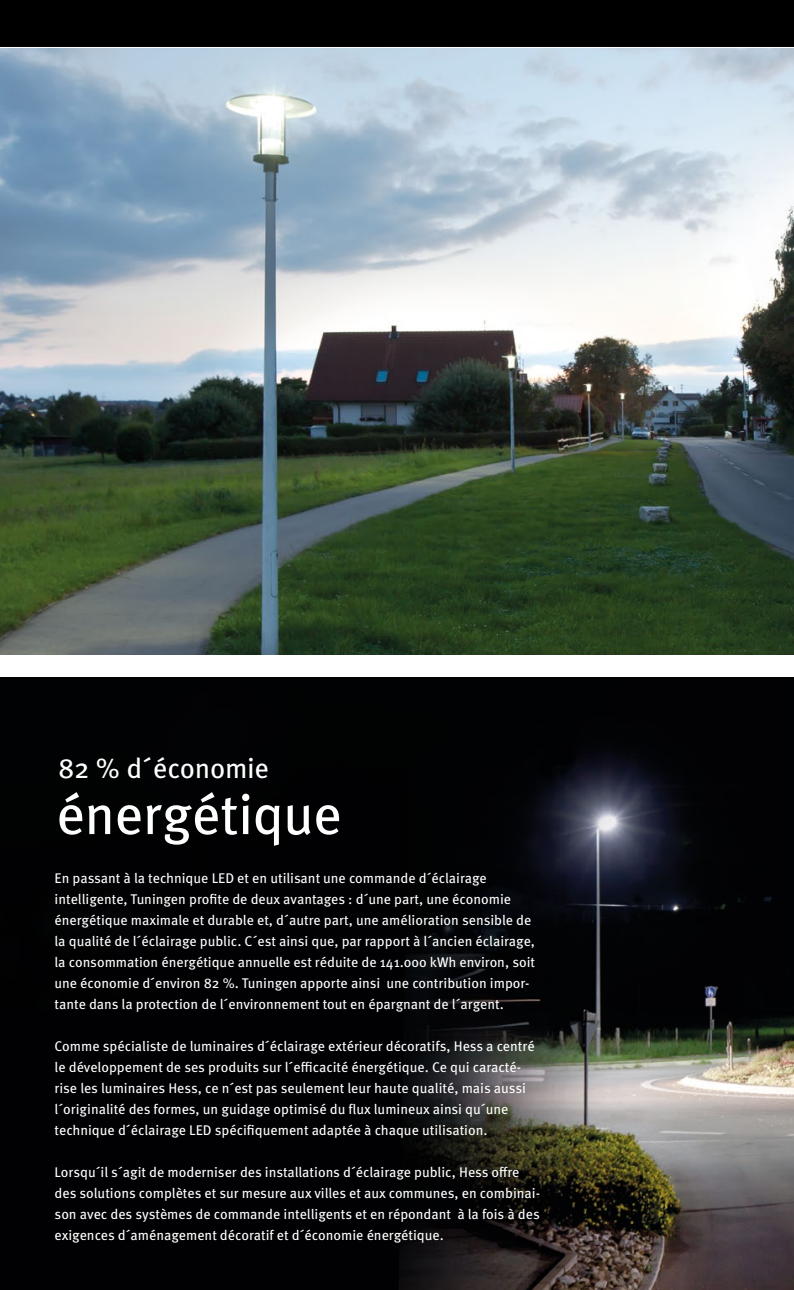
<style>
.page{position:relative;width:794px;height:1290px;background:#fff}
.page>*{position:absolute;margin:0;border:0;box-sizing:border-box;transform-origin:0 0}
.t1{font:56px "Meta Pro";letter-spacing:-.015em;color:#fff}
.t2{font:28px "Meta Pro";letter-spacing:-.01em;color:#fff}
.t3{font:14px/21px "Meta Pro";color:#fff}
</style>
<div class="page">
<img style="left:0;top:677px;width:794px;height:613px">
<div style="left:0;top:0;width:794px;height:48px;background:#000"></div>
<img style="left:0;top:48px;width:794px;height:607px">
<hr style="left:0;top:47px;width:794px;height:1px;background:#fff">
<h2 class="t2" style="left:58px;top:751px;width:212px">82 % d´économie</h2>
<h1 class="t1" style="left:56px;top:780px;width:287px">énergétique</h1>
<p class="t3" style="left:55px;top:868px;width:482px">En passant à la technique LED et en utilisant une commande d´éclairage intelligente, Tuningen profite de deux avantages : d´une part, une économie énergétique maximale et durable et, d´autre part, une amélioration sensible de la qualité de l´éclairage public. C´est ainsi que, par rapport à l´ancien éclairage, la consommation énergétique annuelle est réduite de 141.ooo kWh environ, soit une économie d´environ 82 %. Tuningen apporte ainsi une contribution impor&shy;tante dans la protection de l´environnement tout en épargnant de l´argent.</p>
<p class="t3" style="left:55px;top:1036px;width:481px">Comme spécialiste de luminaires d´éclairage extérieur décoratifs, Hess a centré le développement de ses produits sur l´efficacité énergétique. Ce qui caracté&shy;rise les luminaires Hess, ce n´est pas seulement leur haute qualité, mais aussi l´originalité des formes, un guidage optimisé du flux lumineux ainsi qu´une technique d´éclairage LED spécifiquement adaptée à chaque utilisation.</p>
<p class="t3" style="left:55px;top:1162px;width:487px">Lorsqu´il s´agit de moderniser des installations d´éclairage public, Hess offre des solutions complètes et sur mesure aux villes et aux communes, en combinai&shy;son avec des systèmes de commande intelligents et en répondant à la fois à des exigences d´aménagement décoratif et d´économie énergétique.</p>
</div>
